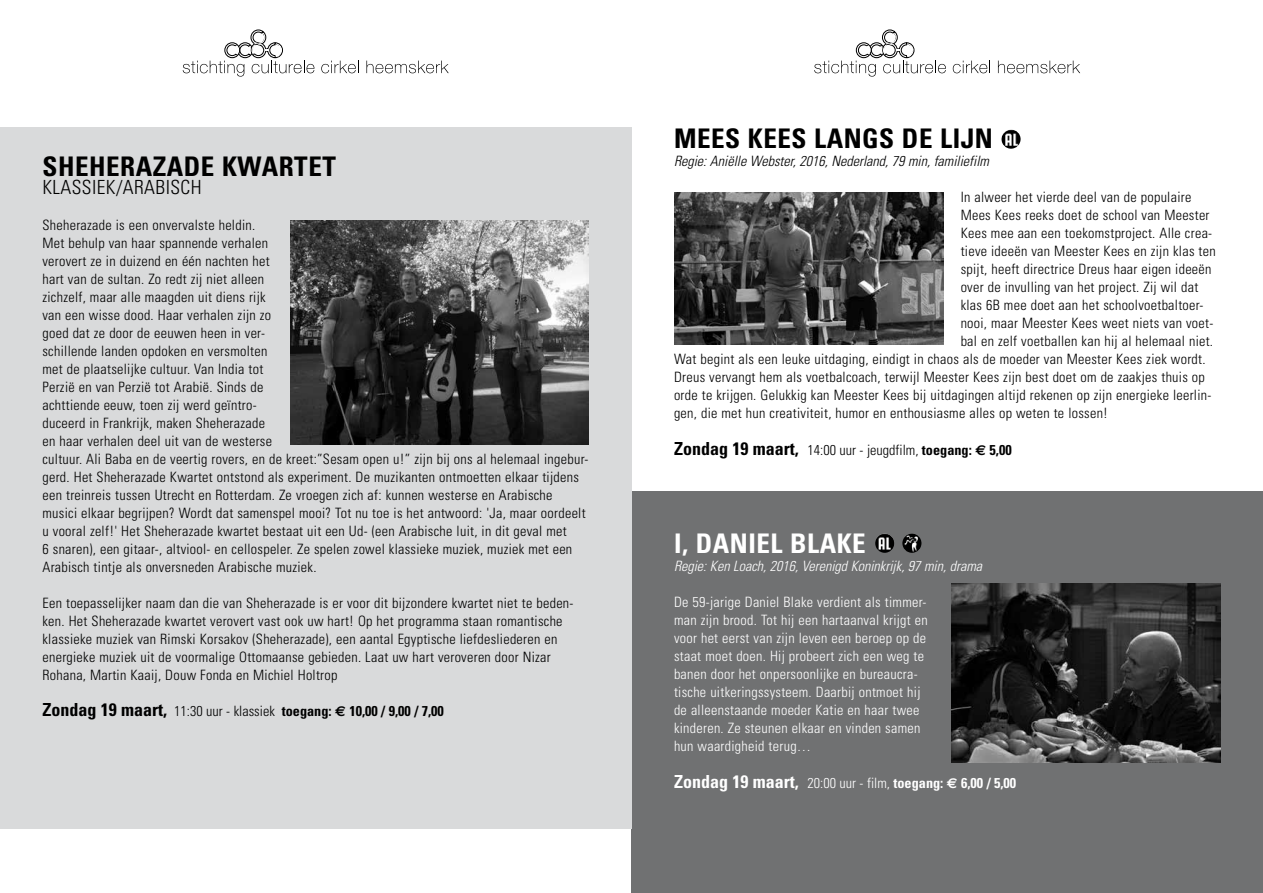
<style>
.page{position:relative;width:1263px;height:893px;background:#fff}
.page>*{position:absolute;margin:0;border:0;box-sizing:border-box;transform-origin:0 0}
.t1{font:700 condensed 27px "Univers";letter-spacing:.02em;color:#000}
.t2{font:700 condensed 27px "Univers";letter-spacing:.02em;color:#fff}
.t3{font:300 condensed 19.5px "Univers";letter-spacing:.02em;color:#000}
.t4{font:300 condensed 14.25px/18px "Univers";letter-spacing:.02em;color:#000}
.t5{font:300 condensed 14.25px/18px "Univers";letter-spacing:.02em;color:#fff}
.t6{font:700 condensed 14.25px "Univers";color:#000}
.t7{font:italic 300 condensed 14.25px "Univers";color:#000}
.t8{font:italic 300 condensed 14.25px "Univers";color:#fff}
.t9{font:300 condensed 14.25px "Univers";color:#000}
.t10{font:700 condensed 14.25px "Univers";color:#fff}
.s1{font-size:18px}
.s2{font-weight:300}
.s3{font-family:"Euro Sans";font-stretch:normal}
.s4{font-weight:700;font-size:18px}
.s5{font-weight:700}
.s6{font-family:"Euro Sans";font-weight:700;font-stretch:normal}
</style>
<div class="page">
<svg style="left:183px;top:30px;width:132px;height:47px"></svg>
<svg style="left:321px;top:61px;width:38px;height:12px"></svg>
<svg style="left:366px;top:61px;width:83px;height:12px"></svg>
<svg style="left:814px;top:30px;width:132px;height:47px"></svg>
<svg style="left:953px;top:61px;width:37px;height:12px"></svg>
<svg style="left:998px;top:61px;width:82px;height:12px"></svg>
<div style="left:631px;top:492px;width:632px;height:401px;background:#707172"></div>
<img style="left:674px;top:193px;width:270px;height:151px">
<img style="left:1001px;top:130px;width:19px;height:19px;border-radius:10px">
<img style="left:951px;top:584px;width:269px;height:179px">
<img style="left:875px;top:534px;width:19px;height:19px;border-radius:10px">
<img style="left:902px;top:534px;width:19px;height:19px;border-radius:10px">
<div style="left:0;top:128px;width:631px;height:701px;background:#d9dadb"></div>
<img style="left:290px;top:220px;width:299px;height:224px">
<h1 class="t1" style="left:42px;top:150px;width:295px">SHEHERAZADE KWARTET</h1>
<h2 class="t3" style="left:42px;top:175px;width:161px">KLASSIEK/ARABISCH</h2>
<p class="t4" style="left:42px;top:216px;width:547px">Sheherazade is een onvervalste heldin.<br>Met behulp van haar spannende verhalen<br>verovert ze in duizend en één nachten het<br>hart van de sultan. Zo redt zij niet alleen<br>zichzelf, maar alle maagden uit diens rijk<br>van een wisse dood. Haar verhalen zijn zo<br>goed dat ze door de eeuwen heen in ver-<br>schillende landen opdoken en versmolten<br>met de plaatselijke cultuur. Van India tot<br>Perzië en van Perzië tot Arabië. Sinds de<br>achttiende eeuw, toen zij werd geïntro-<br>duceerd in Frankrijk, maken Sheherazade<br>en haar verhalen deel uit van de westerse<br>cultuur. Ali Baba en de veertig rovers, en de kreet:”Sesam open u!” zijn bij ons al helemaal ingebur&shy;gerd. Het Sheherazade Kwartet ontstond als experiment. De muzikanten ontmoetten elkaar tijdens een treinreis tussen Utrecht en Rotterdam. Ze vroegen zich af: kunnen westerse en Arabische musici elkaar begrijpen? Wordt dat samenspel mooi? Tot nu toe is het antwoord: 'Ja, maar oordeelt u vooral zelf!' Het Sheherazade kwartet bestaat uit een Ud- (een Arabische luit, in dit geval met<br>6 snaren), een gitaar-, altviool- en cellospeler. Ze spelen zowel klassieke muziek, muziek met een Arabisch tintje als onversneden Arabische muziek.</p>
<p class="t4" style="left:42px;top:594px;width:532px">Een toepasselijker naam dan die van Sheherazade is er voor dit bijzondere kwartet niet te beden&shy;ken. Het Sheherazade kwartet verovert vast ook uw hart! Op het programma staan romantische klassieke muziek van Rimski Korsakov (Sheherazade), een aantal Egyptische liefdesliederen en energieke muziek uit de voormalige Ottomaanse gebieden. Laat uw hart veroveren door Nizar Rohana, Martin Kaaij, Douw Fonda en Michiel Holtrop</p>
<p class="t6" style="left:42px;top:702px;width:403px"><span class="s1">Zondag 19 maart,</span> <span class="s2">11:30 uur - klassiek</span> toegang: <span class="s3">€</span> 10,00 / 9,00 / 7,00</p>
<h1 class="t1" style="left:674px;top:122px;width:320px">MEES KEES LANGS DE LIJN</h1>
<p class="t7" style="left:674px;top:153px;width:317px">Regie: Aniëlle Webster, 2016, Nederland, 79 min, familiefilm</p>
<p class="t4" style="left:961px;top:188px;width:232px">In alweer het vierde deel van de populaire</p>
<p class="t4" style="left:961px;top:206px;width:250px">Mees Kees reeks doet de school van Meester</p>
<p class="t4" style="left:961px;top:224px;width:253px">Kees mee aan een toekomstproject. Alle crea-</p>
<p class="t4" style="left:961px;top:242px;width:257px">tieve ideeën van Meester Kees en zijn klas ten</p>
<p class="t4" style="left:961px;top:260px;width:252px">spijt, heeft directrice Dreus haar eigen ideeën</p>
<p class="t4" style="left:961px;top:278px;width:239px">over de invulling van het project. Zij wil dat</p>
<p class="t4" style="left:961px;top:296px;width:244px">klas 6B mee doet aan het schoolvoetbaltoer-</p>
<p class="t4" style="left:961px;top:314px;width:254px">nooi, maar Meester Kees weet niets van voet-</p>
<p class="t4" style="left:961px;top:332px;width:254px">bal en zelf voetballen kan hij al helemaal niet.</p>
<p class="t4" style="left:674px;top:350px;width:533px">Wat begint als een leuke uitdaging, eindigt in chaos als de moeder van Meester Kees ziek wordt.</p>
<p class="t4" style="left:674px;top:368px;width:532px">Dreus vervangt hem als voetbalcoach, terwijl Meester Kees zijn best doet om de zaakjes thuis op</p>
<p class="t4" style="left:674px;top:386px;width:539px">orde te krijgen. Gelukkig kan Meester Kees bij uitdagingen altijd rekenen op zijn energieke leerlin-</p>
<p class="t4" style="left:674px;top:404px;width:435px">gen, die met hun creativiteit, humor en enthousiasme alles op weten te lossen!</p>
<p class="t9" style="left:674px;top:441px;width:339px"><span class="s4">Zondag 19 maart,</span> 14:00 uur - jeugdfilm, <span class="s5">toegang:</span> <span class="s6">€</span> <span class="s5">5,00</span></p>
<h1 class="t2" style="left:674px;top:526px;width:193px">I, DANIEL BLAKE</h1>
<p class="t8" style="left:674px;top:557px;width:310px">Regie: Ken Loach, 2016, Verenigd Koninkrijk, 97 min, drama</p>
<p class="t5" style="left:674px;top:592px;width:255px">De 59-jarige Daniel Blake verdient als timmer&shy;man zijn brood. Tot hij een hartaanval krijgt en voor het eerst van zijn leven een beroep op de staat moet doen. Hij probeert zich een weg te banen door het onpersoonlijke en bureaucra&shy;tische uitkeringssysteem. Daarbij ontmoet hij de alleenstaande moeder Katie en haar twee kinderen. Ze steunen elkaar en vinden samen hun waardigheid terug…</p>
<p class="t10" style="left:674px;top:774px;width:344px"><span class="s1">Zondag 19 maart,</span> <span class="s2">20:00 uur - film,</span> toegang: <span class="s3">€</span> 6,00 / 5,00</p>
</div>
